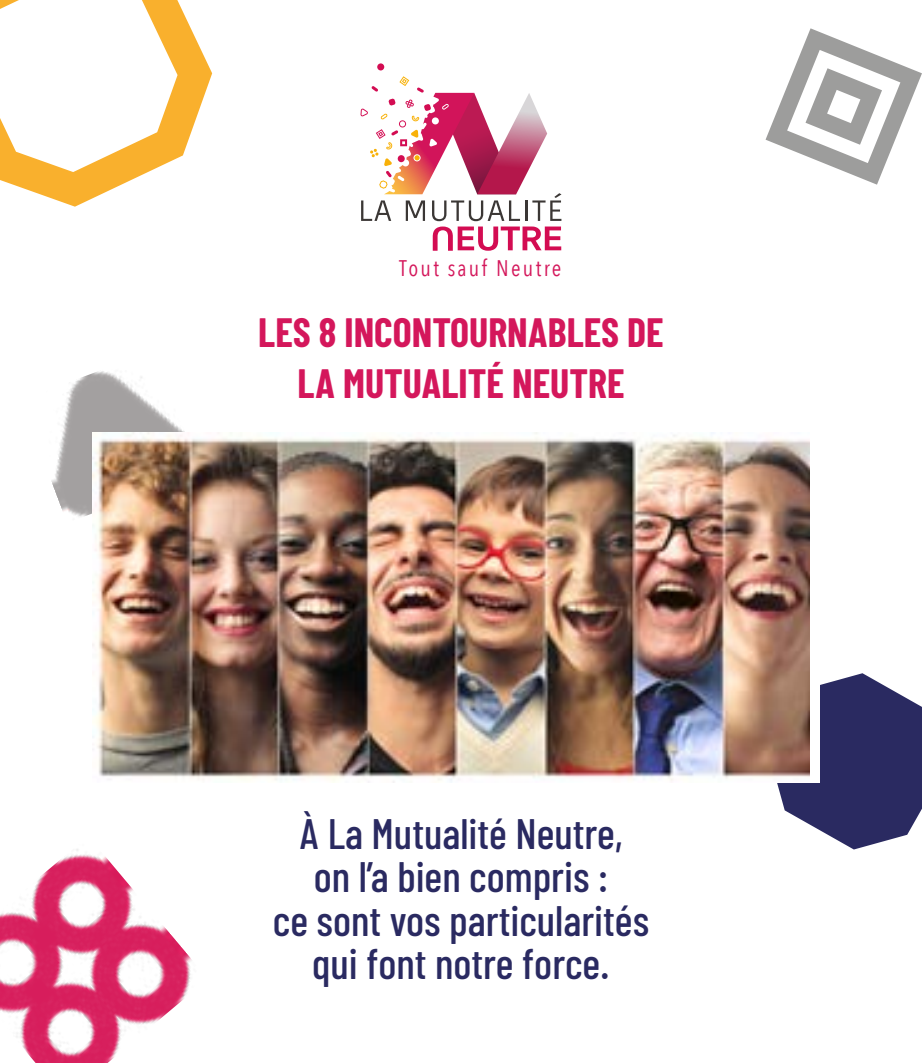
<style>
.page{position:relative;width:922px;height:1063px;background:#fff}
.page>*{position:absolute;margin:0;border:0;box-sizing:border-box;transform-origin:0 0}
.t1{font:500 42.5px/43.2px "Barlow Condensed";color:#2a2a61;text-align:center}
.t2{font:700 40px/51.8px "Barlow Condensed";color:#d4175b;text-align:center}
.t3{font:22.5px "Avenir Next Condensed";letter-spacing:.1em;color:#d4175b}
</style>
<div class="page">
<img style="left:51px;top:371px;width:134px;height:146px">
<svg style="left:0;top:0;width:212px;height:207px"></svg>
<svg style="left:777px;top:673px;width:144px;height:177px"></svg>
<div style="left:377px;top:63px;width:7px;height:7px;background:#d30c52;border-radius:50%"></div>
<svg style="left:360px;top:76px;width:201px;height:145px"></svg>
<svg style="left:432px;top:227px;width:129px;height:24px"></svg>
<img style="left:0;top:849px;width:192px;height:214px">
<img style="left:93px;top:433px;width:716px;height:350px">
<svg style="left:765px;top:28px;width:156px;height:157px"></svg>
<p class="t3" style="left:399px;top:255px;width:164px">Tout sauf Neutre</p>
<p class="t2" style="left:258px;top:305px;width:407px">LES 8 INCONTOURNABLES DE<br>LA MUTUALITÉ NEUTRE</p>
<p class="t1" style="left:273px;top:811px;width:378px">À La Mutualité Neutre,<br>on l’a bien compris :<br>ce sont vos particularités qui font notre force.</p>
</div>
